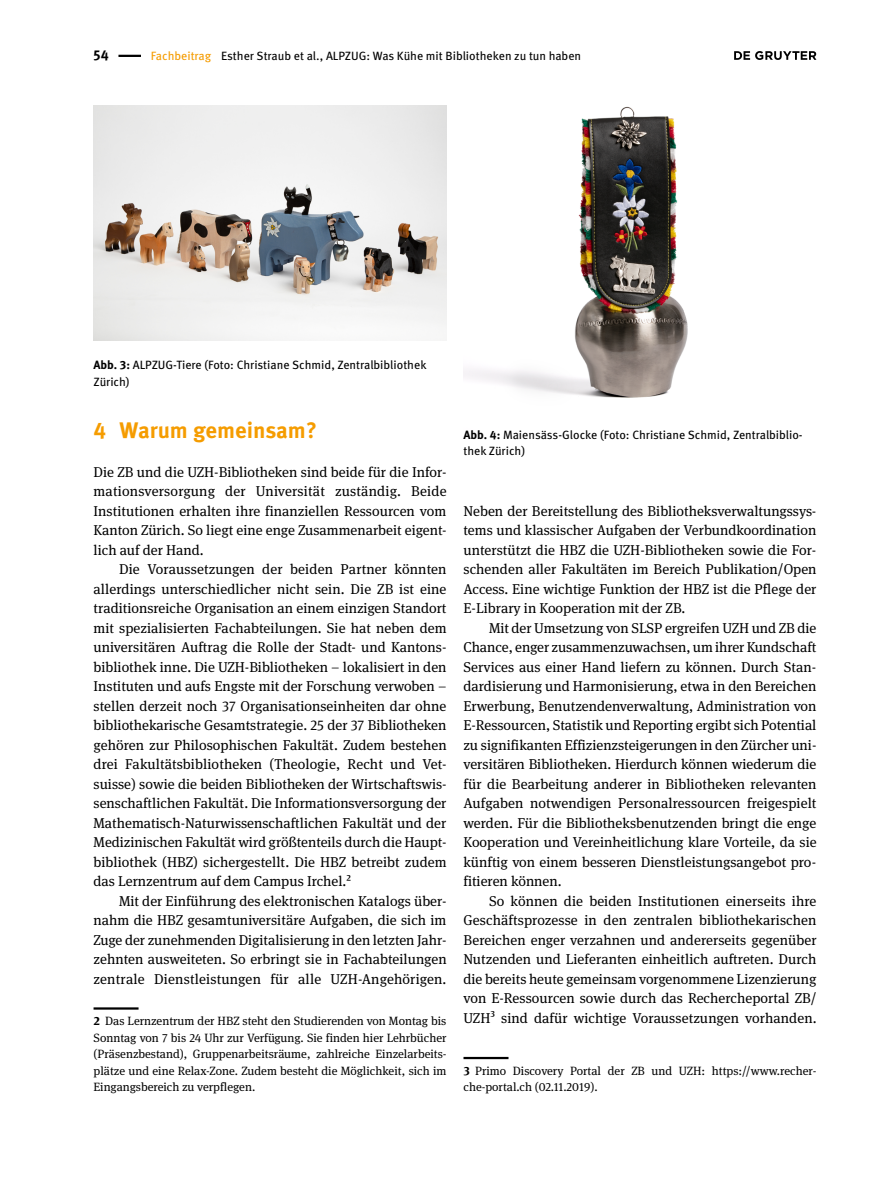
<style>
.page{position:relative;width:893px;height:1191px;background:#fff}
.page>*{position:absolute;margin:0;border:0;box-sizing:border-box;transform-origin:0 0}
.t1{font:700 22.5px "DG Meta Science";color:#f59c00}
.t2{font:14.25px/19.5px "DG Meta Serif Science";color:#000;text-align:justify}
.t3{font:700 14.25px "DG Meta Science";color:#000}
.t4{font:12px/16.5px "DG Meta Serif Science";color:#000;text-align:justify}
.t5{font:12px/16.5px "DG Meta Science";letter-spacing:-.005em;color:#000}
.s1{color:#f59c00}
.s2{font-weight:700}
</style>
<div class="page">
<svg style="left:734px;top:51px;width:82px;height:9px"></svg>
<hr style="left:118px;top:55px;width:23px;height:2px;background:#000">
<hr style="left:94px;top:1007px;width:45px;height:2px;background:#000">
<hr style="left:463px;top:1057px;width:45px;height:2px;background:#000">
<img style="left:94px;top:105px;width:352px;height:236px">
<img style="left:463px;top:106px;width:225px;height:292px">
<p class="t3" style="left:94px;top:44px;width:17px">54</p>
<p class="t5" style="left:151px;top:47px;width:432px"><span class="s1">Fachbeitrag</span> Esther Straub et al., ALPZUG: Was Kühe mit Bibliotheken zu tun haben</p>
<p class="t5" style="left:94px;top:356px;width:334px"><span class="s2">Abb. 3:</span> ALPZUG-Tiere (Foto: Christiane Schmid, Zentralbibliothek<br>Zürich)</p>
<h1 class="t1" style="left:94px;top:411px;width:225px">4 Warum gemeinsam?</h1>
<p class="t2" style="left:94px;top:461px;width:355px">Die ZB und die UZH-Bibliotheken sind beide für die Infor&shy;mationsversorgung der Universität zuständig. Beide Institutionen erhalten ihre finanziellen Ressourcen vom Kanton Zürich. So liegt eine enge Zusammenarbeit eigent&shy;lich auf der Hand.</p>
<p class="t2" style="left:94px;top:559px;width:355px;text-indent:26px">Die Voraussetzungen der beiden Partner könnten allerdings unterschiedlicher nicht sein. Die ZB ist eine traditionsreiche Organisation an einem einzigen Standort mit spezialisierten Fachabteilungen. Sie hat neben dem universitären Auftrag die Rolle der Stadt- und Kantons&shy;bibliothek inne. Die UZH-Bibliotheken – lokalisiert in den Instituten und aufs Engste mit der Forschung verwoben – stellen derzeit noch 37 Organisationseinheiten dar ohne bibliothekarische Gesamtstrategie. 25 der 37 Bibliotheken gehören zur Philosophischen Fakultät. Zudem bestehen drei Fakultätsbibliotheken (Theologie, Recht und Vet&shy;suisse) sowie die beiden Bibliotheken der Wirtschaftswis&shy;senschaftlichen Fakultät. Die Informationsversorgung der Mathematisch-Naturwissenschaftlichen Fakultät und der Medizinischen Fakultät wird größtenteils durch die Haupt&shy;bibliothek (HBZ) sichergestellt. Die HBZ betreibt zudem das Lernzentrum auf dem Campus Irchel.2</p>
<p class="t2" style="left:94px;top:890px;width:355px;text-indent:26px">Mit der Einführung des elektronischen Katalogs über&shy;nahm die HBZ gesamtuniversitäre Aufgaben, die sich im Zuge der zunehmenden Digitalisierung in den letzten Jahr&shy;zehnten ausweiteten. So erbringt sie in Fachabteilungen zentrale Dienstleistungen für alle UZH-Angehörigen.</p>
<p class="t4" style="left:94px;top:1012px;width:354px"><span class="s2">2</span> Das Lernzentrum der HBZ steht den Studierenden von Montag bis Sonntag von 7 bis 24 Uhr zur Verfügung. Sie finden hier Lehrbücher (Präsenzbestand), Gruppenarbeitsräume, zahlreiche Einzelarbeits&shy;plätze und eine Relax-Zone. Zudem besteht die Möglichkeit, sich im Eingangsbereich zu verpflegen.</p>
<p class="t5" style="left:463px;top:426px;width:341px"><span class="s2">Abb. 4:</span> Maiensäss-Glocke (Foto: Christiane Schmid, Zentralbiblio&shy;thek Zürich)</p>
<p class="t2" style="left:463px;top:500px;width:355px">Neben der Bereitstellung des Bibliotheksverwaltungssys&shy;tems und klassischer Aufgaben der Verbundkoordination unterstützt die HBZ die UZH-Bibliotheken sowie die For&shy;schenden aller Fakultäten im Bereich Publikation/Open Access. Eine wichtige Funktion der HBZ ist die Pflege der E-Library in Kooperation mit der ZB.</p>
<p class="t2" style="left:463px;top:617px;width:355px;text-indent:26px">Mit der Umsetzung von SLSP ergreifen UZH und ZB die Chance, enger zusammenzuwachsen, um ihrer Kundschaft Services aus einer Hand liefern zu können. Durch Stan&shy;dardisierung und Harmonisierung, etwa in den Bereichen Erwerbung, Benutzendenverwaltung, Administration von E-Ressourcen, Statistik und Reporting ergibt sich Potential zu signifikanten Effizienzsteigerungen in den Zürcher uni&shy;versitären Bibliotheken. Hierdurch können wiederum die für die Bearbeitung anderer in Bibliotheken relevanten Aufgaben notwendigen Personalressourcen freigespielt werden. Für die Bibliotheksbenutzenden bringt die enge Kooperation und Vereinheitlichung klare Vorteile, da sie künftig von einem besseren Dienstleistungsangebot pro&shy;fitieren können.</p>
<p class="t2" style="left:463px;top:890px;width:355px;text-indent:26px">So können die beiden Institutionen einerseits ihre Geschäftsprozesse in den zentralen bibliothekarischen Bereichen enger verzahnen und andererseits gegenüber Nutzenden und Lieferanten einheitlich auftreten. Durch die bereits heute gemeinsam vorgenommene Lizenzierung von E-Ressourcen sowie durch das Rechercheportal ZB/ UZH3 sind dafür wichtige Voraussetzungen vorhanden.</p>
<p class="t4" style="left:463px;top:1061px;width:354px"><span class="s2">3</span> Primo Discovery Portal der ZB und UZH: https://www.recher&shy;che-portal.ch (02.11.2019).</p>
</div>
